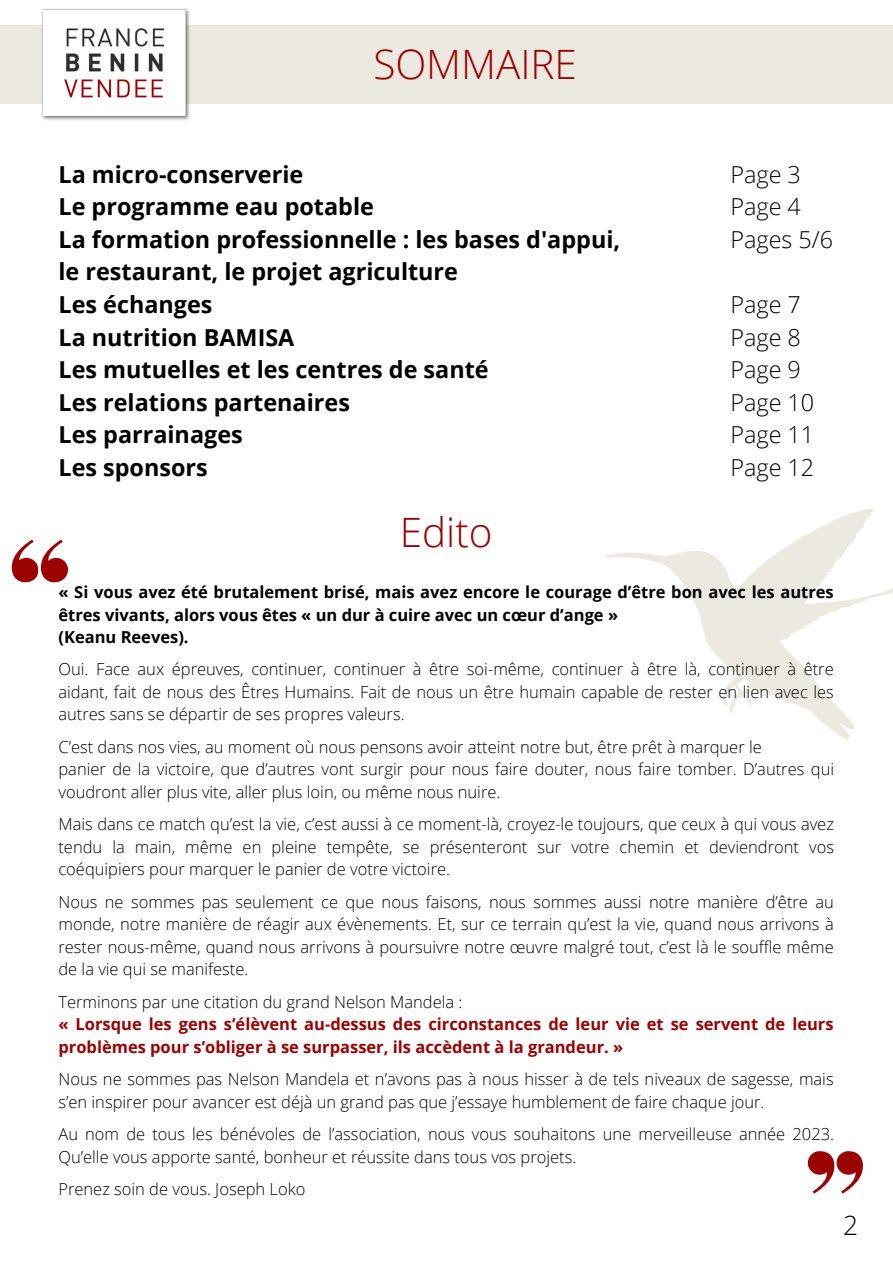
<style>
.page{position:relative;width:893px;height:1264px;background:#fff}
.page>*{position:absolute;margin:0;border:0;box-sizing:border-box;transform-origin:0 0}
.t1{font:300 40.5px "Open Sans";color:#9b0202}
.t2{font:300 26.4px "Open Sans";color:#000}
.t3{font:700 23.4px/32.5px "Open Sans";color:#000}
.t4{font:300 23.4px/32.5px "Open Sans";color:#000}
.t5{font:300 16.5px/22.5px "Open Sans";color:#000;text-align:justify}
.t6{font:700 16.5px/22.5px "Open Sans";color:#000}
.t7{font:700 16.5px/22.5px "Open Sans";color:#9b0202}
</style>
<div class="page">
<svg style="left:604px;top:509px;width:288px;height:232px"></svg>
<svg style="left:807px;top:1151px;width:55px;height:42px"></svg>
<svg style="left:12px;top:539px;width:56px;height:43px"></svg>
<div style="left:0;top:25px;width:892px;height:78px;background:#ece9e1"></div>
<img style="left:40px;top:9px;width:153px;height:111px">
<h1 class="t1" style="left:373px;top:36px;width:205px">SOMMAIRE</h1>
<p class="t3" style="left:58px;top:157px;width:563px">La micro-conserverie<br>Le programme eau potable<br>La formation professionnelle : les bases d'appui, le restaurant, le projet agriculture<br>Les échanges<br>La nutrition BAMISA<br>Les mutuelles et les centres de santé<br>Les relations partenaires<br>Les parrainages<br>Les sponsors</p>
<h1 class="t1" style="left:400px;top:504px;width:94px">Edito</h1>
<h3 class="t4" style="left:730px;top:157px;width:104px">Page 3<br>Page 4<br>Pages 5/6</h3>
<h3 class="t4" style="left:730px;top:288px;width:85px">Page 7<br>Page 8<br>Page 9<br>Page 10<br>Page 11<br>Page 12</h3>
<p class="t6" style="left:58px;top:580px;width:776px">« Si vous avez été brutalement brisé, mais avez encore le courage d’être bon avec les autres êtres vivants, alors vous êtes « un dur à cuire avec un cœur d’ange »<br>(Keanu Reeves).</p>
<p class="t5" style="left:58px;top:658px;width:776px">Oui. Face aux épreuves, continuer, continuer à être soi-même, continuer à être là, continuer à être aidant, fait de nous des Êtres Humains. Fait de nous un être humain capable de rester en lien avec les autres sans se départir de ses propres valeurs.</p>
<p class="t5" style="left:58px;top:735px;width:777px;text-align:left">C’est dans nos vies, au moment où nous pensons avoir atteint notre but, être prêt à marquer le<br>panier de la victoire, que d’autres vont surgir pour nous faire douter, nous faire tomber. D’autres qui voudront aller plus vite, aller plus loin, ou même nous nuire.</p>
<p class="t5" style="left:58px;top:812px;width:777px">Mais dans ce match qu’est la vie, c’est aussi à ce moment-là, croyez-le toujours, que ceux à qui vous avez tendu la main, même en pleine tempête, se présenteront sur votre chemin et deviendront vos coéquipiers pour marquer le panier de votre victoire.</p>
<p class="t5" style="left:58px;top:890px;width:777px">Nous ne sommes pas seulement ce que nous faisons, nous sommes aussi notre manière d’être au monde, notre manière de réagir aux évènements. Et, sur ce terrain qu’est la vie, quand nous arrivons à rester nous-même, quand nous arrivons à poursuivre notre œuvre malgré tout, c’est là le souffle même de la vie qui se manifeste.</p>
<p class="t5" style="left:58px;top:990px;width:405px">Terminons par une citation du grand Nelson Mandela :</p>
<p class="t7" style="left:58px;top:1012px;width:776px">« Lorsque les gens s’élèvent au-dessus des circonstances de leur vie et se servent de leurs problèmes pour s’obliger à se surpasser, ils accèdent à la grandeur. »</p>
<p class="t5" style="left:58px;top:1067px;width:776px">Nous ne sommes pas Nelson Mandela et n’avons pas à nous hisser à de tels niveaux de sagesse, mais s’en inspirer pour avancer est déjà un grand pas que j’essaye humblement de faire chaque jour.</p>
<p class="t5" style="left:58px;top:1122px;width:777px">Au nom de tous les bénévoles de l’association, nous vous souhaitons une merveilleuse année 2023.<br>Qu’elle vous apporte santé, bonheur et réussite dans tous vos projets.</p>
<p class="t5" style="left:58px;top:1177px;width:248px">Prenez soin de vous. Joseph Loko</p>
<h2 class="t2" style="left:843px;top:1206px;width:17px">2</h2>
</div>
